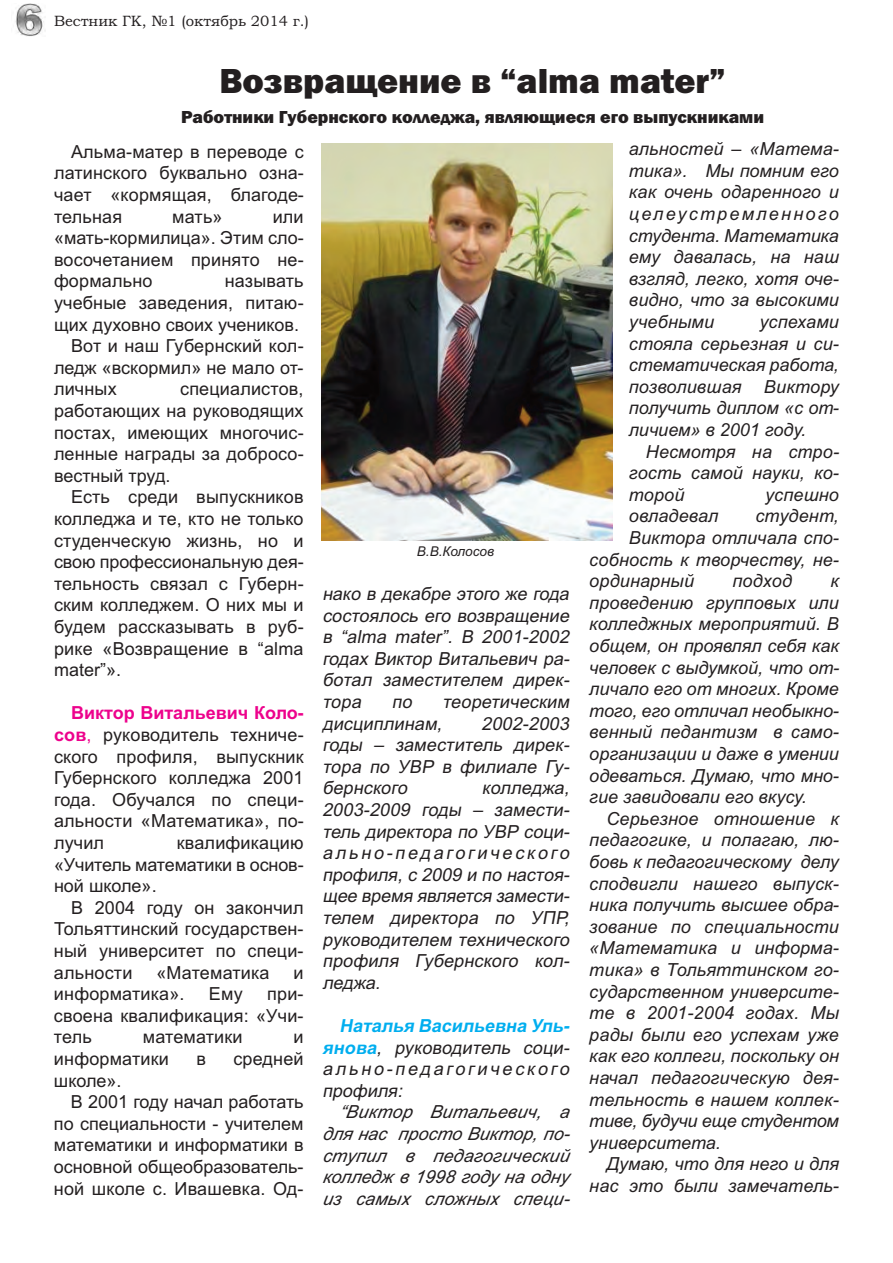
<style>
.page{position:relative;width:893px;height:1263px;background:#fff}
.page>*{position:absolute;margin:0;border:0;box-sizing:border-box;transform-origin:0 0}
.t1{font:800 36px "Franklin Gothic";color:#231f20}
.t2{font:italic 18px/21.6px "Arial";color:#231f20;text-align:justify}
.t3{font:18px/21.6px "Arial";letter-spacing:.01em;color:#231f20;text-align:justify}
.t4{font:italic 18px/21.6px "Arial";color:#231f20;text-align:justify}
.t5{font:800 18px "Franklin Gothic";color:#231f20}
.t6{font:15px "Bookman Old Style";color:#231f20}
.t7{font:italic 13.5px "Arial";color:#231f20}
.s1{font-weight:700;color:#ed028c}
.s2{color:#ed028c}
.s3{font-weight:700;color:#00aeef}
</style>
<div class="page">
<img style="left:15px;top:3px;width:30px;height:33px">
<img style="left:322px;top:143px;width:290px;height:397px">
<p class="t6" style="left:54px;top:12px;width:256px">Вестник ГК, №1 (октябрь 2014 г.)</p>
<h1 class="t1" style="left:219px;top:59px;width:508px">Возвращение в “alma mater”</h1>
<p class="t5" style="left:181px;top:107px;width:585px">Работники Губернского колледжа, являющиеся его выпускниками</p>
<p class="t3" style="left:54px;top:141px;width:251px;text-indent:17px">Альма-матер в переводе с латинского буквально озна&shy;чает «кормящая, благоде&shy;тельная</p>
<p class="t2" style="left:629px;top:138px;width:212px">альностей – «Матема&shy;тика». Мы помним его как очень одаренного и целеустремленного студента. Математика ему давалась, на наш взгляд, легко, хотя оче&shy;видно, что за высокими учебными</p>
<p class="t3" style="left:172px;top:206px;width:52px">мать»</p>
<p class="t3" style="left:54px;top:206px;width:251px;text-indent:219px">или «мать-кормилица». Этим сло&shy;восочетанием принято не&shy;формально</p>
<p class="t3" style="left:225px;top:270px;width:80px">называть</p>
<p class="t3" style="left:54px;top:292px;width:251px">учебные заведения, питаю-</p>
<p class="t3" style="left:54px;top:314px;width:247px">щих духовно своих учеников.</p>
<p class="t3" style="left:71px;top:335px;width:234px">Вот и наш Губернский кол-</p>
<p class="t3" style="left:54px;top:357px;width:251px">ледж «вскормил» не мало от-</p>
<p class="t3" style="left:54px;top:378px;width:64px">личных</p>
<p class="t2" style="left:629px;top:311px;width:212px;text-indent:131px">успехами стояла серьезная и си&shy;стематическая работа, позволившая Виктору получить диплом «с от&shy;личием» в 2001 году.</p>
<p class="t2" style="left:629px;top:440px;width:211px;text-indent:17px">Несмотря на стро&shy;гость самой науки, ко&shy;торой</p>
<p class="t3" style="left:54px;top:378px;width:251px;text-indent:126px">специалистов, работающих на руководящих постах, имеющих многочис&shy;ленные награды за добросо&shy;вестный труд.</p>
<p class="t3" style="left:54px;top:486px;width:251px;text-indent:17px">Есть среди выпускников колледжа и те, кто не только студенческую жизнь, но и свою профессиональную дея&shy;тельность связал с Губерн&shy;ским колледжем. О них мы и будем рассказывать в руб&shy;рике «Возвращение в “alma mater”».</p>
<p class="t3" style="left:54px;top:702px;width:251px;text-indent:17px"><span class="s1">Виктор Витальевич Коло&shy;сов</span><span class="s2">,</span> руководитель техниче&shy;ского профиля, выпускник Губернского колледжа 2001 года. Обучался по специ&shy;альности «Математика», по&shy;лучил</p>
<p class="t2" style="left:765px;top:484px;width:75px">успешно</p>
<p class="t2" style="left:629px;top:505px;width:91px">овладевал</p>
<p class="t2" style="left:755px;top:505px;width:85px">студент,</p>
<p class="t2" style="left:629px;top:527px;width:211px">Виктора отличала спо-</p>
<p class="t2" style="left:589px;top:548px;width:250px">собность к творчеству, не-</p>
<p class="t2" style="left:589px;top:570px;width:106px">ординарный</p>
<p class="t2" style="left:732px;top:570px;width:61px">подход</p>
<p class="t7" style="left:417px;top:544px;width:79px">В.В.Колосов</p>
<p class="t2" style="left:589px;top:570px;width:251px;text-indent:241px">к проведению групповых или колледжных мероприятий. В общем, он проявлял себя как человек с выдумкой, что от&shy;личало его от многих. Кроме того, его отличал необыкно&shy;венный педантизм в само&shy;организации и даже в умении одеваться. Думаю, что мно&shy;гие завидовали его вкусу.</p>
<p class="t2" style="left:589px;top:808px;width:251px;text-indent:17px">Серьезное отношение к педагогике, и полагаю, лю&shy;бовь к педагогическому делу сподвигли нашего выпуск&shy;ника получить высшее обра&shy;зование по специальности «Математика и информа&shy;тика» в Тольяттинском го&shy;сударственном университе&shy;те в 2001-2004 годах. Мы рады были его успехам уже как его коллеги, поскольку он начал педагогическую дея&shy;тельность в нашем коллек&shy;тиве, будучи еще студентом университета.</p>
<p class="t2" style="left:589px;top:1153px;width:251px;text-align:right">Думаю, что для него и для нас это были замечатель-</p>
<p class="t4" style="left:322px;top:583px;width:252px">нако в декабре этого же года состоялось его возвращение в “alma mater”. В 2001-2002 годах Виктор Витальевич ра&shy;ботал заместителем дирек&shy;тора</p>
<p class="t4" style="left:322px;top:691px;width:252px;text-indent:120px">теоретическим дисциплинам,</p>
<p class="t4" style="left:392px;top:691px;width:26px">по</p>
<p class="t4" style="left:322px;top:712px;width:252px;text-indent:159px">2002-2003 годы – заместитель дирек&shy;тора по УВР в филиале Гу&shy;бернского</p>
<p class="t4" style="left:322px;top:777px;width:252px;text-indent:159px">колледжа, 2003-2009 годы – замести&shy;тель директора по УВР соци&shy;ально-педагогического профиля,с 2009 и по настоя&shy;щее время является замести&shy;телем директора по УПР, руководителем технического профиля Губернского кол&shy;леджа.</p>
<p class="t4" style="left:322px;top:1015px;width:253px;text-indent:17px"><span class="s3">Наталья Васильевна Уль&shy;янова</span>, руководитель соци&shy;ально-педагогического профиля:</p>
<p class="t2" style="left:322px;top:1101px;width:252px;text-indent:17px">“Виктор Витальевич, а для нас просто Виктор, по&shy;ступил в педагогический колледж в 1998 году на одну из самых сложных специ-</p>
<p class="t3" style="left:54px;top:832px;width:251px;text-indent:123px">квалификацию «Учитель математики в основ&shy;ной школе».</p>
<p class="t3" style="left:54px;top:897px;width:251px;text-indent:17px">В 2004 году он закончил Тольяттинский государствен&shy;ный университет по специ&shy;альности</p>
<p class="t3" style="left:156px;top:962px;width:115px">«Математика</p>
<p class="t3" style="left:294px;top:962px;width:12px">и</p>
<p class="t3" style="left:54px;top:983px;width:132px">информатика».</p>
<p class="t3" style="left:209px;top:983px;width:35px">Ему</p>
<p class="t3" style="left:54px;top:983px;width:251px;text-indent:213px">при&shy;своена квалификация: «Учи&shy;тель</p>
<p class="t3" style="left:143px;top:1026px;width:101px">математики</p>
<p class="t3" style="left:294px;top:1026px;width:12px">и</p>
<p class="t3" style="left:54px;top:1048px;width:116px">информатики</p>
<p class="t3" style="left:196px;top:1048px;width:11px">в</p>
<p class="t3" style="left:233px;top:1048px;width:72px">средней</p>
<p class="t3" style="left:54px;top:1070px;width:69px">школе».</p>
<p class="t3" style="left:71px;top:1091px;width:234px">В 2001 году начал работать</p>
<p class="t3" style="left:54px;top:1113px;width:251px">по специальности - учителем</p>
<p class="t3" style="left:54px;top:1134px;width:251px">математики и информатики в</p>
<p class="t3" style="left:54px;top:1156px;width:251px">основной общеобразователь-</p>
<p class="t3" style="left:54px;top:1178px;width:251px">ной школе с. Ивашевка. Од-</p>
</div>
